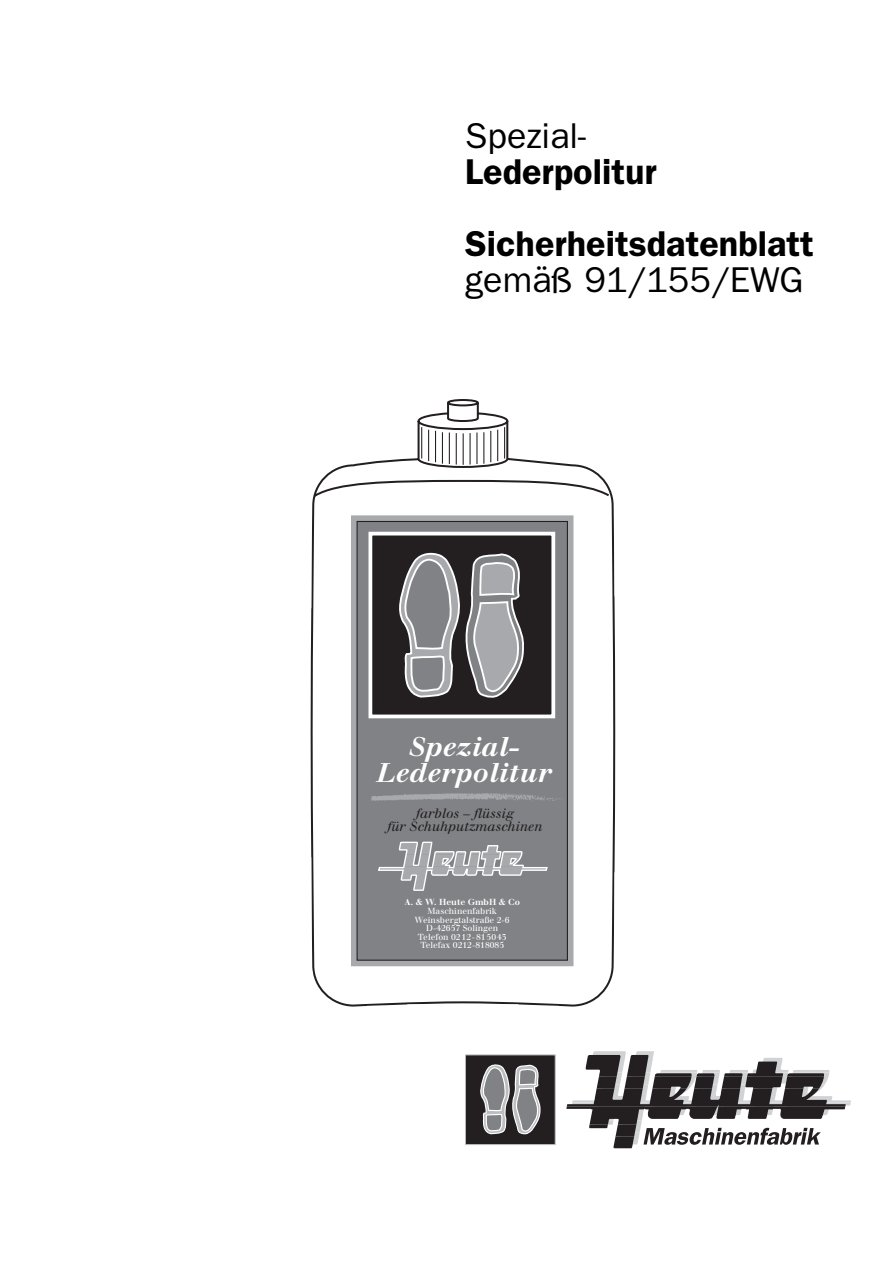
<style>
.page{position:relative;width:893px;height:1263px;background:#fff}
.page>*{position:absolute;margin:0;border:0;box-sizing:border-box;transform-origin:0 0}
.t1{font:600 36px/72px "Franklin Gothic";color:#000}
.t2{font:36px "Franklin Gothic";color:#000}
.t3{font:italic 700 26.55px/27px "Walbaum";letter-spacing:.01em;color:#fff;text-align:center}
.t4{font:italic 13.2px/13.8px "Walbaum";letter-spacing:.005em;color:#231f20;text-align:center}
.t5{font:8.55px/8.6px "Walbaum";color:#fff;text-align:center}
.t6{font:700 8.55px "Walbaum";color:#fff}
</style>
<div class="page">
<div style="left:465px;top:1054px;width:90px;height:91px;background:#231f20;border:1px solid #bcbdc0"></div>
<svg style="left:480px;top:1064px;width:60px;height:71px"></svg>
<svg style="left:566px;top:1051px;width:284px;height:97px"></svg>
<svg style="left:310px;top:399px;width:306px;height:608px"></svg>
<hr style="left:462px;top:433px;width:1px;height:32px;background:#231f20">
<hr style="left:421px;top:427px;width:1px;height:32px;background:#231f20">
<hr style="left:428px;top:430px;width:1px;height:31px;background:#231f20">
<hr style="left:435px;top:431px;width:1px;height:31px;background:#231f20">
<hr style="left:442px;top:432px;width:1px;height:32px;background:#231f20">
<hr style="left:449px;top:433px;width:1px;height:31px;background:#231f20">
<hr style="left:455px;top:433px;width:2px;height:32px;background:#231f20">
<hr style="left:504px;top:427px;width:1px;height:32px;background:#231f20">
<hr style="left:497px;top:430px;width:1px;height:31px;background:#231f20">
<hr style="left:490px;top:431px;width:1px;height:31px;background:#231f20">
<hr style="left:483px;top:432px;width:1px;height:32px;background:#231f20">
<hr style="left:476px;top:433px;width:1px;height:31px;background:#231f20">
<hr style="left:469px;top:433px;width:1px;height:32px;background:#231f20">
<div style="left:351px;top:515px;width:222px;height:451px;background:#a8a9ad"></div>
<div style="left:356px;top:521px;width:212px;height:440px;background:#808285;border:1px solid #231f20"></div>
<img style="left:372px;top:794px;width:188px;height:7px">
<div style="left:368px;top:532px;width:187px;height:186px;background:#231f20;border:4px solid #fff"></div>
<svg style="left:399px;top:552px;width:125px;height:146px"></svg>
<svg style="left:378px;top:841px;width:170px;height:50px"></svg>
<h1 class="t2" style="left:465px;top:123px;width:122px">Spezial-</h1>
<h1 class="t1" style="left:465px;top:139px;width:350px">Lederpolitur<br>Sicherheitsdatenblatt</h1>
<h1 class="t2" style="left:465px;top:267px;width:339px">gemäß 91/155/EWG</h1>
<h2 class="t3" style="left:377px;top:735px;width:176px">Spezial-<br>Lederpolitur</h2>
<h3 class="t4" style="left:387px;top:807px;width:157px">farblos – flüssig<br>für Schuhputzmaschinen</h3>
<p class="t6" style="left:404px;top:899px;width:117px">A. &amp; W. Heute GmbH &amp; Co</p>
<p class="t5" style="left:415px;top:908px;width:96px">Maschinenfabrik<br>Weinsbergtalstraße 2-6<br>D-42657 Solingen<br>Telefon 0212-815043<br>Telefax 0212-818085</p>
</div>
